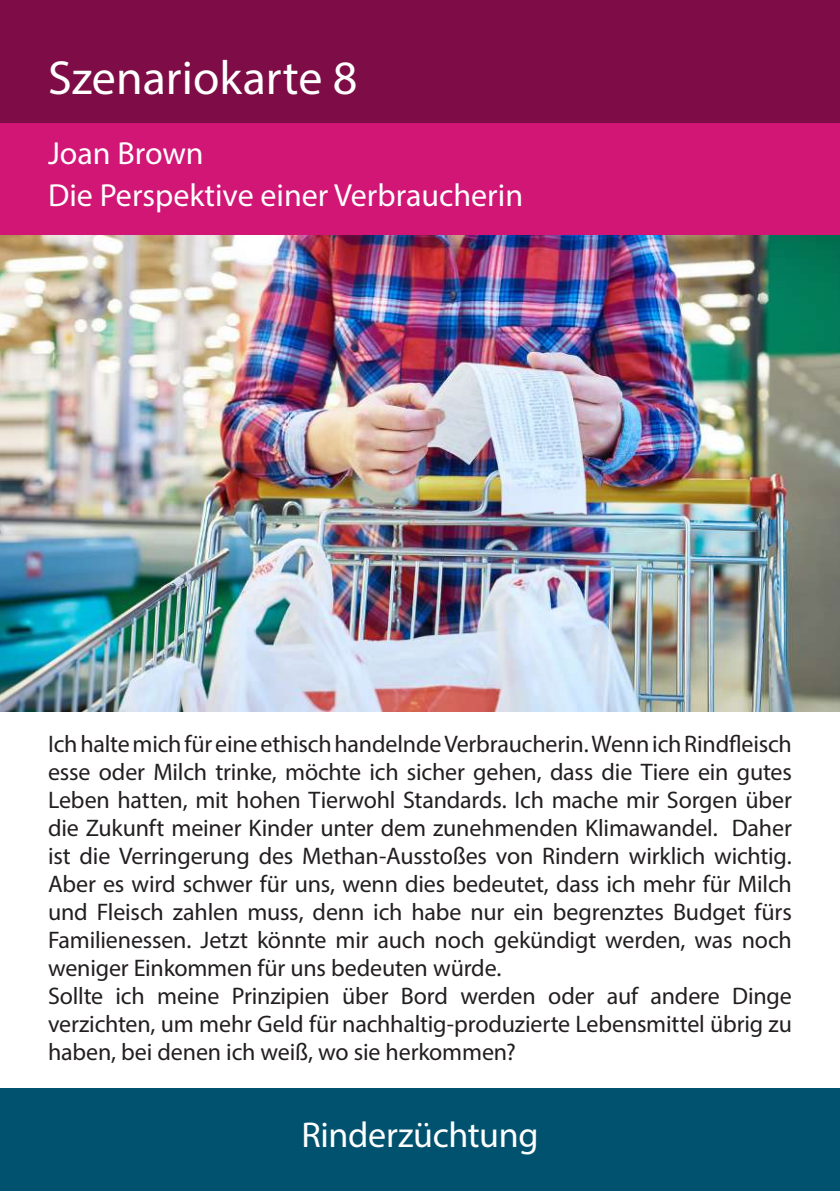
<style>
.page{position:relative;width:840px;height:1191px;background:#fff}
.page>*{position:absolute;margin:0;border:0;box-sizing:border-box;transform-origin:0 0}
.t1{font:48px "Myriad Pro";color:#fff}
.t2{font:36px "Myriad Pro";letter-spacing:-.01em;color:#fff}
.t3{font:32px/42px "Myriad Pro";color:#fff}
.t4{font:24px/28px "Myriad Pro";letter-spacing:-.005em;color:#231f20}
</style>
<div class="page">
<img style="left:0;top:234px;width:839px;height:477px">
<div style="left:0;top:1088px;width:839px;height:103px;background:#01526f"></div>
<div style="left:0;top:0;width:839px;height:234px;background:#d11676"></div>
<div style="left:0;top:0;width:839px;height:122px;background:#7e0d47"></div>
<h1 class="t1" style="left:48px;top:48px;width:310px">Szenariokarte 8</h1>
<h3 class="t3" style="left:48px;top:132px;width:476px">Joan Brown<br>Die Perspektive einer Verbraucherin</h3>
<p class="t4" style="left:48px;top:730px;width:745px">Ich halte mich für eine ethisch handelnde Verbraucherin. Wenn ich Rindfleisch esse oder Milch trinke, möchte ich sicher gehen, dass die Tiere ein gutes Leben hatten, mit hohen Tierwohl Standards. Ich mache mir Sorgen über die Zukunft meiner Kinder unter dem zunehmenden Klimawandel. Daher ist die Verringerung des Methan-Ausstoßes von Rindern wirklich wichtig.<br>Aber es wird schwer für uns, wenn dies bedeutet, dass ich mehr für Milch und Fleisch zahlen muss, denn ich habe nur ein begrenztes Budget fürs Familienessen. Jetzt könnte mir auch noch gekündigt werden, was noch weniger Einkommen für uns bedeuten würde.<br>Sollte ich meine Prinzipien über Bord werden oder auf andere Dinge verzichten, um mehr Geld für nachhaltig-produzierte Lebensmittel übrig zu haben, bei denen ich weiß, wo sie herkommen?</p>
<h2 class="t2" style="left:301px;top:1112px;width:238px">Rinderzüchtung</h2>
</div>
